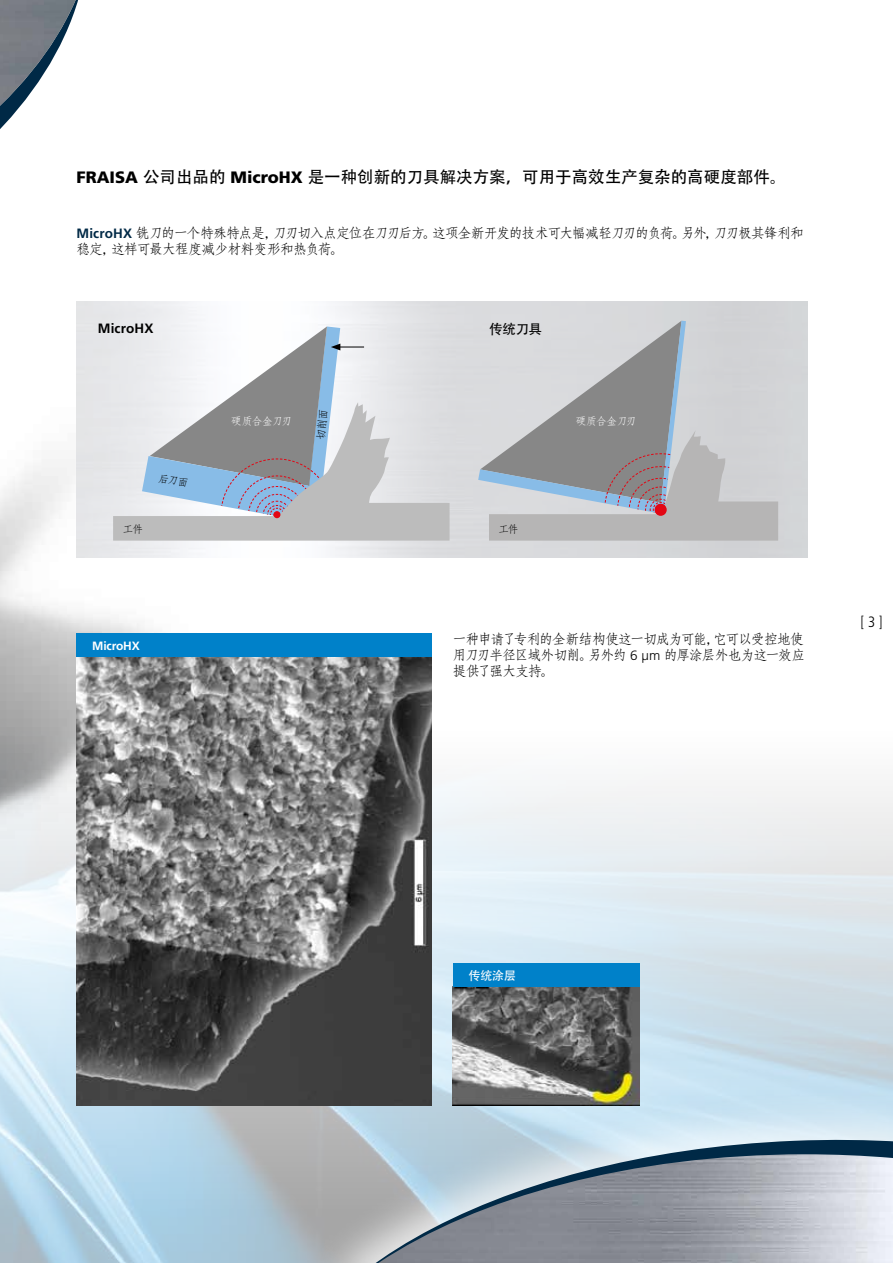
<style>
.page{position:relative;width:893px;height:1263px;background:#fff}
.page>*{position:absolute;margin:0;border:0;box-sizing:border-box;transform-origin:0 0}
.t1{font:16.5px "Adobe Heiti Std";color:#000}
.t2{font:300 condensed 15px "Frutiger LT Std";color:#000}
.t3{font:13.5px/16.2px "Adobe Fangsong Std";letter-spacing:-.05em;color:#000}
.t4{font:700 13.5px "Frutiger LT Pro";letter-spacing:.01em;color:#000}
.t5{font:13.5px "Adobe Heiti Std";color:#000}
.t6{font:700 12px "Frutiger LT Pro";letter-spacing:-.015em;color:#fff}
.t7{font:12px "Adobe Heiti Std";color:#fff}
.t8{font:10.5px "Adobe Fangsong Std";letter-spacing:-.045em;color:#fff}
.t9{font:10.5px "Adobe Fangsong Std";color:#000}
.s1{font-family:"Frutiger LT Pro";font-weight:900}
.s2{font-family:"Frutiger LT Pro";font-weight:700;color:#002946}
.s3{font-family:"Frutiger LT Pro";font-weight:300}
</style>
<div class="page">
<img style="left:0;top:557px;width:893px;height:706px">
<div style="left:308px;top:1087px;width:585px;height:176px;background:#fff;opacity:.75"></div>
<svg style="left:284px;top:1128px;width:609px;height:135px"></svg>
<img style="left:378px;top:1154px;width:515px;height:109px">
<img style="left:0;top:301px;width:285px;height:704px">
<svg style="left:0;top:0;width:99px;height:362px"></svg>
<img style="left:0;top:0;width:76px;height:106px">
<img style="left:77px;top:302px;width:731px;height:255px">
<img style="left:77px;top:657px;width:355px;height:449px">
<img style="left:453px;top:986px;width:186px;height:120px">
<svg style="left:113px;top:402px;width:337px;height:139px"></svg>
<svg style="left:478px;top:321px;width:300px;height:220px"></svg>
<div style="left:655px;top:504px;width:12px;height:12px;background:#e30613;border-radius:50%"></div>
<div style="left:77px;top:634px;width:355px;height:23px;background:#0081c9"></div>
<div style="left:453px;top:963px;width:186px;height:23px;background:#0081c9"></div>
<svg style="left:142px;top:326px;width:222px;height:196px"></svg>
<p class="t1" style="left:77px;top:167px;width:711px"><span class="s1">FRAISA</span> 公司出品的 <span class="s1">MicroHX</span> 是一种创新的刀具解决方案，可用于高效生产复杂的高硬度部件。</p>
<p class="t3" style="left:77px;top:225px;width:729px"><span class="s2">MicroHX</span> 铣刀的一个特殊特点是，刀刃切入点定位在刀刃后方。这项全新开发的技术可大幅减轻刀刃的负荷。另外，刀刃极其锋利和稳定，这样可最大程度减少材料变形和热负荷。</p>
<p class="t4" style="left:98px;top:321px;width:57px">MicroHX</p>
<p class="t5" style="left:489px;top:321px;width:55px">传统刀具</p>
<p class="t8" style="left:231px;top:415px;width:62px">硬质合金刀刃</p>
<p class="t8" style="left:576px;top:415px;width:62px">硬质合金刀刃</p>
<p class="t9" style="left:123px;top:523px;width:22px">工件</p>
<p class="t9" style="left:498px;top:523px;width:22px">工件</p>
<p class="t6" style="left:92px;top:639px;width:49px">MicroHX</p>
<p class="t3" style="left:453px;top:631px;width:354px;text-align:justify">一种申请了专利的全新结构使这一切成为可能，它可以受控地使用刀刃半径区域外切削。另外约 <span class="s3">6 μm</span> 的厚涂层外也为这一效应提供了强大支持。</p>
<p class="t2" style="left:861px;top:613px;width:24px">[ 3 ]</p>
<p class="t7" style="left:469px;top:968px;width:49px">传统涂层</p>
</div>
